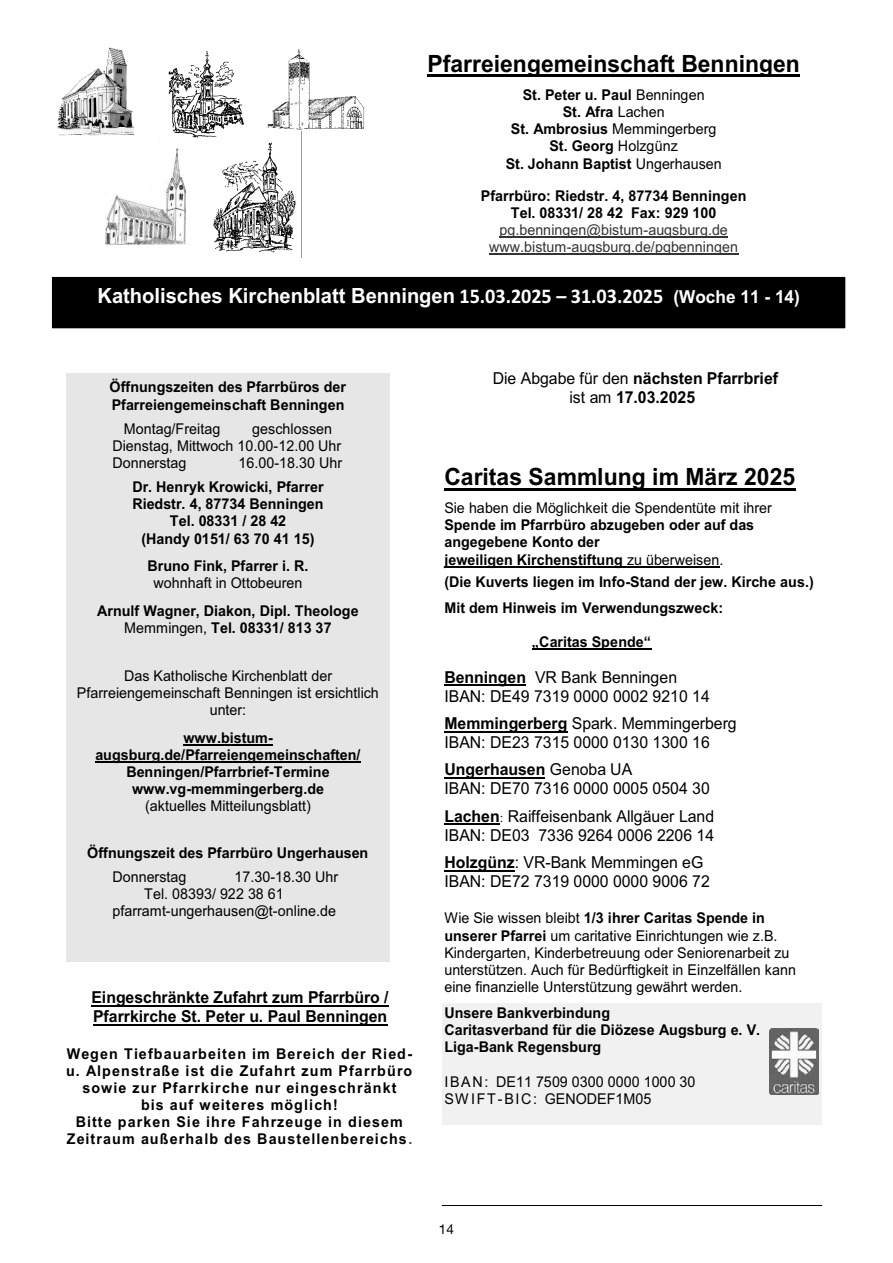
<style>
.page{position:relative;width:893px;height:1263px;background:#fff}
.page>*{position:absolute;margin:0;border:0;box-sizing:border-box;transform-origin:0 0}
.t1{font:23.85px "Arial Bold MT OV AMFHFJ";color:#000;scale:.96 1}
.t2{font:21px "Arial Bold MT OV AMFHFJ";color:#fff;scale:.96 1}
.t3{font:16.5px/19px "Arial MT OV AMFHFN";color:#000;scale:.96 1}
.t4{font:16.5px/18.8px "Arial Bold MT OV AMFHFJ";color:#000;scale:.96 1}
.t5{font:14.85px/17.2px "Arial Bold MT OV AMFHFJ";color:#000;text-align:center;scale:.96 1}
.t6{font:14.85px/17.2px "Arial MT OV AMFHFN";color:#000;scale:.96 1}
.t7{font:14.85px/17.1px "Arial Bold MT OV AMFHFJ";letter-spacing:.075em;color:#000;text-align:center;scale:.96 1}
.t8{font:14.85px/17px "Arial MT OV AMFHFN";color:#343434;text-align:center;scale:.96 1}
.t9{font:14.85px "Arial Bold MT OV AMFHFP";color:#000;scale:.96 1}
.t10{font:13.5px "Helvetica 55 Roman";color:#000}
.s1{font-family:"Arial MT OV AMFHFN"}
.s2{font-family:"Arial Bold MT OV AMFHFJ"}
.s3{font-family:"Calibri";font-weight:700}
.s4{font-size:17.85px}
.s5{color:#444}
.s6{font-family:"Times New Roman PSMT OV AMFHFL";font-size:13.5px}
</style>
<div class="page">
<img style="left:213px;top:142px;width:84px;height:111px">
<img style="left:266px;top:49px;width:99px;height:81px">
<img style="left:159px;top:50px;width:92px;height:94px">
<img style="left:57px;top:47px;width:78px;height:89px">
<img style="left:105px;top:148px;width:81px;height:96px">
<hr style="left:427px;top:74px;width:373px;height:3px;background:#000">
<hr style="left:500px;top:237px;width:228px;height:1px;background:#343434">
<hr style="left:489px;top:254px;width:249px;height:1px;background:#343434">
<hr style="left:91px;top:1005px;width:298px;height:2px;background:#000">
<hr style="left:93px;top:1024px;width:294px;height:2px;background:#000">
<hr style="left:444px;top:488px;width:351px;height:2px;background:#000">
<hr style="left:444px;top:566px;width:276px;height:2px;background:#000">
<hr style="left:532px;top:649px;width:119px;height:1px;background:#000">
<hr style="left:444px;top:684px;width:82px;height:2px;background:#000">
<hr style="left:444px;top:731px;width:123px;height:1px;background:#000">
<hr style="left:444px;top:777px;width:101px;height:2px;background:#000">
<hr style="left:444px;top:823px;width:56px;height:2px;background:#000">
<hr style="left:444px;top:870px;width:71px;height:1px;background:#000">
<div style="left:442px;top:1004px;width:380px;height:17px;background:#f1f1f1"></div>
<div style="left:442px;top:1021px;width:380px;height:17px;background:#f1f1f1"></div>
<div style="left:442px;top:1038px;width:380px;height:35px;background:#f1f1f1"></div>
<div style="left:442px;top:1073px;width:380px;height:17px;background:#f1f1f1"></div>
<div style="left:442px;top:1090px;width:380px;height:17px;background:#f1f1f1"></div>
<div style="left:442px;top:1107px;width:380px;height:18px;background:#f1f1f1"></div>
<hr style="left:442px;top:1204px;width:380px;height:1px;background:#000">
<div style="left:66px;top:373px;width:324px;height:589px;background:#e6e6e6"></div>
<hr style="left:183px;top:744px;width:90px;height:2px;background:#000">
<hr style="left:95px;top:761px;width:266px;height:2px;background:#000">
<div style="left:52px;top:277px;width:793px;height:51px;background:#000"></div>
<img style="left:769px;top:1028px;width:49px;height:66px">
<h1 class="t1" style="left:427px;top:48px;width:389px">Pfarreiengemeinschaft Benningen</h1>
<p class="t5" style="left:523px;top:87px;width:191px">St. Peter u. Paul <span class="s1">Benningen<br></span>St. Afra <span class="s1">Lachen</span></p>
<p class="t6" style="left:511px;top:121px;width:216px"><span class="s2">St. Ambrosius</span> Memmingerberg</p>
<p class="t5" style="left:506px;top:138px;width:227px">St. Georg <span class="s1">Holzgünz<br></span>St. Johann Baptist <span class="s1">Ungerhausen</span></p>
<p class="t5" style="left:481px;top:187px;width:278px">Pfarrbüro: Riedstr. 4, 87734 Benningen<br>Tel. 08331/ 28 42 Fax: 929 100</p>
<p class="t8" style="left:489px;top:222px;width:261px">pg.benningen@bistum-augsburg.de www.bistum-augsburg.de/pgbenningen</p>
<h2 class="t2" style="left:98px;top:282px;width:733px">Katholisches Kirchenblatt Benningen <span class="s3">15.03.2025 – 31.03.2025</span> <span class="s4">(Woche 11 - 14)</span></h2>
<p class="t5" style="left:110px;top:379px;width:248px;text-align:left">Öffnungszeiten des Pfarrbüros der<br>Pfarreiengemeinschaft Benningen</p>
<p class="t6" style="left:124px;top:420px;width:102px">Montag/Freitag</p>
<p class="t6" style="left:112px;top:420px;width:240px;text-indent:140px">geschlossen<br>Dienstag, Mittwoch 10.00-12.00 Uhr<br>Donnerstag</p>
<p class="t6" style="left:238px;top:455px;width:109px">16.00-18.30 Uhr</p>
<p class="t5" style="left:132px;top:479px;width:201px">Dr. Henryk Krowicki, Pfarrer<br>Riedstr. 4, 87734 Benningen<br>Tel. 08331 / 28 42<br>(Handy 0151/ 63 70 41 15)</p>
<p class="t5" style="left:148px;top:558px;width:169px">Bruno Fink, Pfarrer i. R.</p>
<p class="t6" style="left:154px;top:575px;width:157px">wohnhaft in Ottobeuren</p>
<p class="t5" style="left:97px;top:602px;width:274px">Arnulf Wagner, Diakon, Dipl. Theologe<br><span class="s1">Memmingen,</span> Tel. 08331/ 813 37</p>
<p class="t6" style="left:77px;top:667px;width:316px;text-align:center">Das Katholische Kirchenblatt der<br>Pfarreiengemeinschaft Benningen ist ersichtlich unter:</p>
<p class="t5" style="left:95px;top:729px;width:278px">www.bistum&shy;augsburg.de/Pfarreiengemeinschaften/<br>Benningen/Pfarrbrief-Termine www.vg-memmingerberg.de</p>
<p class="t6" style="left:145px;top:798px;width:174px">(aktuelles Mitteilungsblatt)</p>
<p class="t5" style="left:87px;top:844px;width:294px">Öffnungszeit des Pfarrbüro Ungerhausen</p>
<p class="t6" style="left:112px;top:868px;width:79px">Donnerstag</p>
<p class="t6" style="left:234px;top:868px;width:110px">17.30-18.30 Uhr</p>
<p class="t6" style="left:144px;top:885px;width:147px">Tel. 08393/ 922 38 61</p>
<p class="t6" style="left:112px;top:902px;width:234px">pfarramt-ungerhausen@t-online.de</p>
<p class="t4" style="left:91px;top:989px;width:311px">Eingeschränkte Zufahrt zum Pfarrbüro /<br>Pfarrkirche St. Peter u. Paul Benningen</p>
<p class="t7" style="left:66px;top:1045px;width:362px">Wegen Tiefbauarbeiten im Bereich der Ried&shy;u. Alpenstraße ist die Zufahrt zum Pfarrbüro sowie zur Pfarrkirche nur eingeschränkt<br>bis auf weiteres möglich!<br>Bitte parken Sie ihre Fahrzeuge in diesem Zeitraum außerhalb des Baustellenbereichs<span class="s5">.</span></p>
<p class="t4" style="left:493px;top:369px;width:299px;text-align:center"><span class="s1">Die Abgabe für den</span> nächsten Pfarrbrief <span class="s1">ist am</span> 17.03.2025</p>
<h1 class="t1" style="left:444px;top:461px;width:367px">Caritas Sammlung im März 2025</h1>
<p class="t6" style="left:444px;top:500px;width:343px">Sie haben die Möglichkeit die Spendentüte mit ihrer</p>
<p class="t5" style="left:444px;top:517px;width:324px;text-align:left">Spende im Pfarrbüro abzugeben oder auf das angegebene Konto der<br>jeweiligen Kirchenstiftung <span class="s1">zu überweisen.</span></p>
<p class="t5" style="left:444px;top:569px;width:386px;line-height:25.8px;text-align:left">(Die Kuverts liegen im Info-Stand der jew. Kirche aus.)<br>Mit dem Hinweis im Verwendungszweck:</p>
<p class="t9" style="left:532px;top:631px;width:125px">„Caritas Spende“</p>
<p class="t3" style="left:444px;top:667px;width:278px"><span class="s2">Benningen</span> VR Bank Benningen<br>IBAN: DE49 7319 0000 0002 9210 14</p>
<p class="t3" style="left:444px;top:714px;width:306px"><span class="s2">Memmingerberg</span> Spark. Memmingerberg<br>IBAN: DE23 7315 0000 0130 1300 16</p>
<p class="t4" style="left:444px;top:760px;width:197px">Ungerhausen <span class="s1">Genoba UA</span></p>
<p class="t3" style="left:444px;top:775px;width:283px;line-height:27.2px">IBAN: DE70 7316 0000 0005 0504 30<br><span class="s2">Lachen</span><span class="s6">:</span> Raiffeisenbank Allgäuer Land</p>
<p class="t3" style="left:444px;top:821px;width:283px;line-height:27.2px">IBAN: DE03 7336 9264 0006 2206 14<br><span class="s2">Holzgünz</span>: VR-Bank Memmingen eG</p>
<p class="t3" style="left:444px;top:872px;width:278px">IBAN: DE72 7319 0000 0000 9006 72</p>
<p class="t5" style="left:444px;top:910px;width:335px"><span class="s1">Wie Sie wissen bleibt</span> 1/3 ihrer Caritas Spende in</p>
<p class="t6" style="left:444px;top:927px;width:368px"><span class="s2">unserer Pfarrei</span> um caritative Einrichtungen wie z.B.<br>Kindergarten, Kinderbetreuung oder Seniorenarbeit zu unterstützen. Auch für Bedürftigkeit in Einzelfällen kann eine finanzielle Unterstützung gewährt werden.</p>
<p class="t5" style="left:444px;top:1004px;width:330px;text-align:left">Unsere Bankverbindung<br>Caritasverband für die Diözese Augsburg e. V.<br>Liga-Bank Regensburg</p>
<p class="t6" style="left:444px;top:1073px;width:263px">IBAN: DE11 7509 0300 0000 1000 30<br>SWIFT-BIC: GENODEF1M05</p>
<p class="t10" style="left:439px;top:1221px;width:17px">14</p>
</div>
